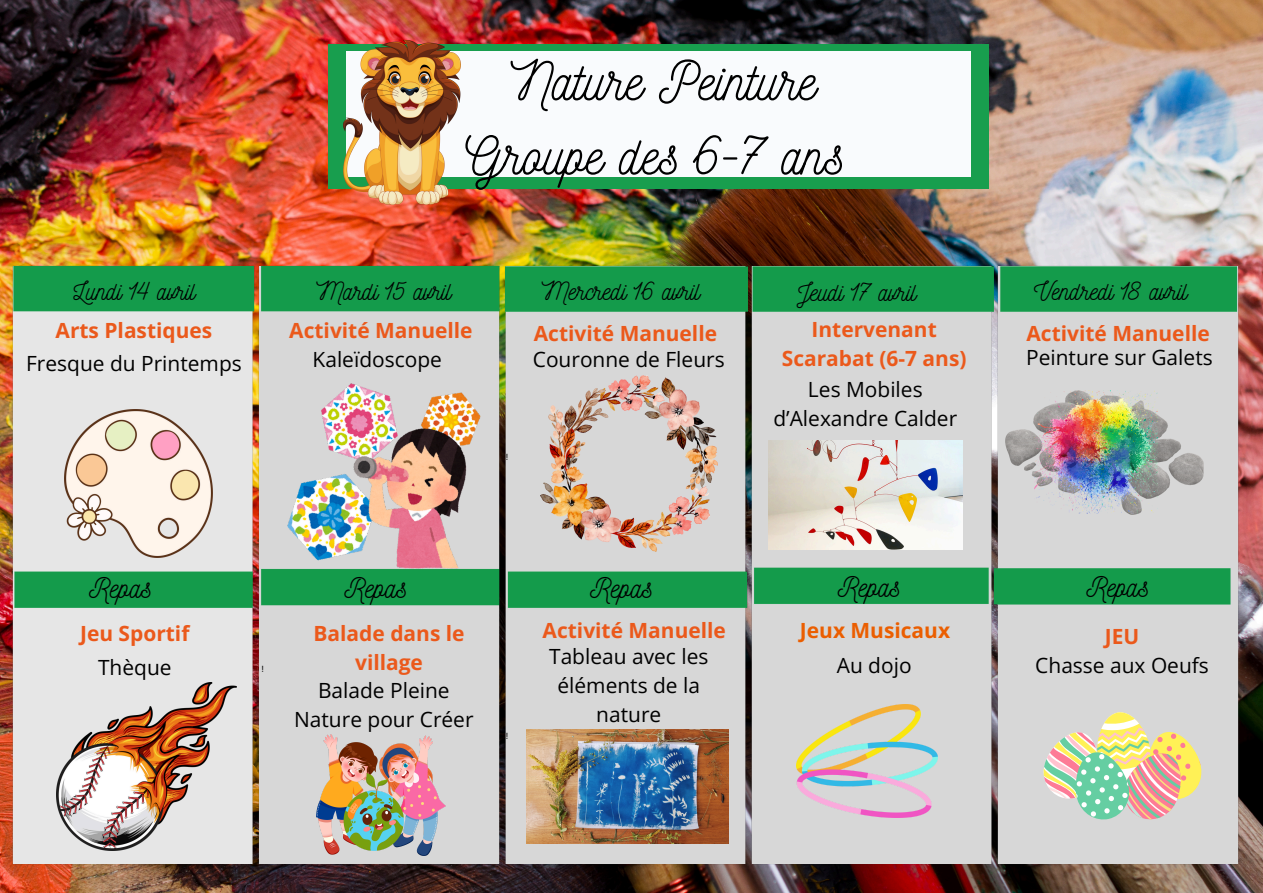
<style>
.page{position:relative;width:1263px;height:893px;background:#fff}
.page>*{position:absolute;margin:0;border:0;box-sizing:border-box;transform-origin:0 0}
.t1{font:53.7px/74.2px "Nickainley";color:#000;text-align:center}
.t2{font:28.5px "Nickainley";color:#000}
.t3{font:25.12px "Nickainley";color:#000}
.t4{font:20.92px/28.7px "Open Sans";color:#000;text-align:center}
.t5{font:700 20.92px/29.2px "Open Sans";color:#eb591b;text-align:center}
.t6{font:700 20.92px "Open Sans";color:#eb5e00}
.t7{font:9px "Arimo";color:#000}
</style>
<div class="page">
<img style="left:0;top:0;width:1263px;height:893px">
<div style="left:329px;top:44px;width:659px;height:145px;background:#189e4e"></div>
<div style="left:346px;top:52px;width:624px;height:124px;background:#f9fbfd"></div>
<img style="left:10px;top:263px;width:1231px;height:604px">
<svg style="left:1041px;top:710px;width:162px;height:113px;background:#d3d1b0"></svg>
<img style="left:344px;top:41px;width:116px;height:164px">
<img style="left:57px;top:683px;width:179px;height:167px">
<img style="left:64px;top:409px;width:149px;height:148px">
<img style="left:526px;top:729px;width:202px;height:114px">
<img style="left:287px;top:383px;width:193px;height:185px">
<img style="left:540px;top:375px;width:177px;height:176px">
<img style="left:317px;top:735px;width:128px;height:120px">
<img style="left:768px;top:440px;width:194px;height:109px">
<img style="left:797px;top:704px;width:140px;height:113px">
<img style="left:1006px;top:390px;width:197px;height:125px">
<img style="left:1034px;top:390px;width:124px;height:123px">
<p class="t1" style="left:465px;top:42px;width:381px">Nature Peinture<br>Groupe des 6-7 ans</p>
<h4 class="t3" style="left:74px;top:275px;width:123px">Lundi 14 avril</h4>
<h4 class="t3" style="left:316px;top:275px;width:136px">Mardi 15 avril</h4>
<p class="t3" style="left:542px;top:275px;width:160px">Mercredi 16 avril</p>
<p class="t3" style="left:797px;top:276px;width:121px">Jeudi 17 avril</p>
<h3 class="t3" style="left:1034px;top:275px;width:155px">Vendredi 18 avril</h3>
<h4 class="t5" style="left:56px;top:315px;width:158px">Arts Plastiques</h4>
<p class="t4" style="left:26px;top:349px;width:217px">Fresque du Printemps</p>
<p class="t5" style="left:289px;top:315px;width:185px">Activité Manuelle</p>
<h4 class="t4" style="left:313px;top:344px;width:131px">Kaleïdoscope</h4>
<p class="t5" style="left:534px;top:318px;width:185px">Activité Manuelle</p>
<p class="t4" style="left:533px;top:344px;width:193px">Couronne de Fleurs</p>
<h2 class="t7" style="left:506px;top:452px;width:4px">!</h2>
<h4 class="t5" style="left:782px;top:314px;width:186px">Intervenant<br>Scarabat (6-7 ans)</h4>
<p class="t4" style="left:773px;top:375px;width:185px">Les Mobiles d’Alexandre Calder</p>
<h4 class="t5" style="left:1026px;top:318px;width:185px">Activité Manuelle</h4>
<p class="t4" style="left:1026px;top:343px;width:188px">Peinture sur Galets</p>
<h3 class="t2" style="left:838px;top:568px;width:64px">Repas</h3>
<h3 class="t6" style="left:800px;top:615px;width:152px">Jeux Musicaux</h3>
<p class="t4" style="left:837px;top:650px;width:76px">Au dojo</p>
<h1 class="t2" style="left:590px;top:570px;width:64px">Repas</h1>
<p class="t2" style="left:1086px;top:568px;width:64px">Repas</p>
<p class="t5" style="left:1105px;top:621px;width:36px">JEU</p>
<h3 class="t4" style="left:1035px;top:650px;width:175px">Chasse aux Oeufs</h3>
<h4 class="t2" style="left:89px;top:570px;width:64px">Repas</h4>
<p class="t2" style="left:344px;top:570px;width:64px">Repas</p>
<p class="t5" style="left:80px;top:618px;width:111px">Jeu Sportif</p>
<p class="t5" style="left:543px;top:615px;width:185px">Activité Manuelle</p>
<h2 class="t4" style="left:549px;top:642px;width:161px">Tableau avec les éléments de la nature</h2>
<h2 class="t5" style="left:313px;top:618px;width:153px">Balade dans le village</h2>
<h2 class="t4" style="left:294px;top:675px;width:181px">Balade Pleine<br>Nature pour Créer</h2>
<p class="t4" style="left:98px;top:652px;width:75px">Thèque</p>
<p class="t7" style="left:261px;top:663px;width:4px">!</p>
<p class="t7" style="left:506px;top:730px;width:4px">!</p>
</div>
